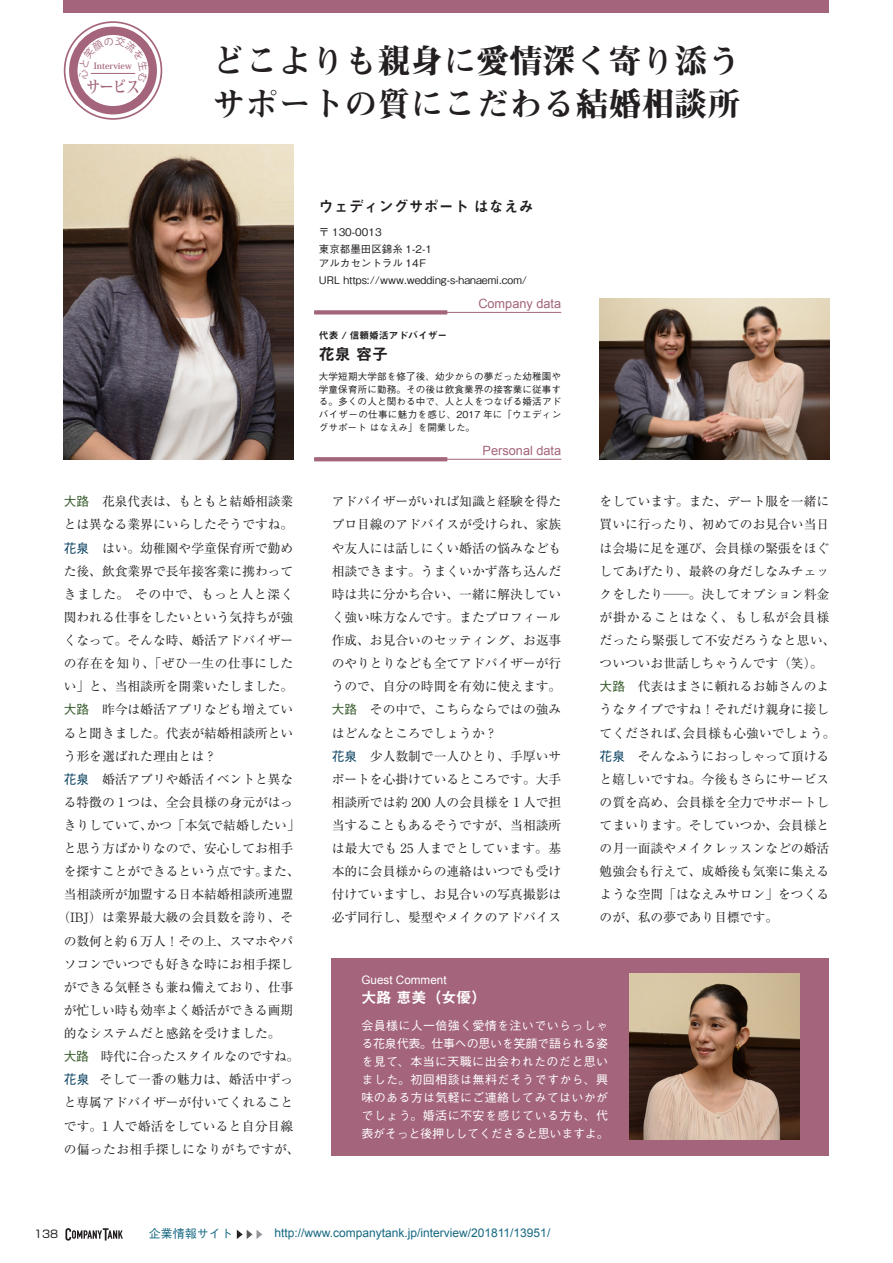
<style>
.page{position:relative;width:893px;height:1263px;background:#fff}
.page>*{position:absolute;margin:0;border:0;box-sizing:border-box;transform-origin:0 0}
.t1{font:33px "Midashi Min Pro MA31";color:#231f20}
.t2{font:700 16.5px "Koz Min Pro";color:#a4657c;scale:.8 1}
.t3{font:15.9px "Midashi Go Pro MB31";color:#231f20}
.t4{font:15px "Midashi Go Pro MB31";color:#231f20}
.t5{font:15px "Midashi Go Pro MB31";color:#fff}
.t6{font:12.75px/23.1px "Ryumin Pro";color:#231f20}
.t7{font:12.75px "Arial";color:#a4657c}
.t8{font:12.75px "Ryumin Pro";letter-spacing:-.03em;color:#231f20}
.t9{font:500 12px/18px "Gothic BBB Pro";letter-spacing:.03em;color:#fff;text-align:justify}
.t10{font:12px "Arial";color:#156781}
.t11{font:500 12px "Gothic BBB Pro";color:#156781}
.t12{font:11.7px "Arial";color:#fff}
.t13{font:10.65px "Shin Go Pro";color:#231f20}
.t14{font:500 10.5px "Gothic BBB Pro";color:#231f20}
.t15{font:9.75px "Midashi Go Pro MB31";color:#231f20}
.t16{font:500 9.6px/12.8px "Gothic BBB Pro";letter-spacing:.015em;color:#231f20;text-align:justify}
.t17{font:700 8.55px "Koz Min Pro";color:#a4657c}
.s1{font-family:"Gothic BBB Pro";font-weight:500;color:#305625}
.s2{font-family:"Gothic BBB Pro";font-weight:500;color:#003b5b}
</style>
<div class="page">
<div style="left:64px;top:0;width:765px;height:13px;background:#a4657c"></div>
<div style="left:332px;top:958px;width:497px;height:197px;background:#a4657c"></div>
<hr style="left:314px;top:459px;width:247px;height:1px;background:#a4657c">
<img style="left:629px;top:973px;width:170px;height:166px">
<svg style="left:314px;top:457px;width:133px;height:4px"></svg>
<svg style="left:236px;top:1230px;width:26px;height:9px"></svg>
<hr style="left:314px;top:312px;width:247px;height:1px;background:#a4657c">
<svg style="left:314px;top:310px;width:133px;height:4px"></svg>
<img style="left:64px;top:145px;width:229px;height:315px">
<img style="left:600px;top:298px;width:229px;height:162px">
<svg style="left:65px;top:22px;width:96px;height:97px"></svg>
<div style="left:64px;top:21px;width:98px;height:99px;border:2px solid #a4657c;border-radius:50%"></div>
<svg style="left:73px;top:31px;width:80px;height:79px"></svg>
<div style="left:69px;top:27px;width:88px;height:87px;border:8px solid #a4657c;border-radius:50%"></div>
<svg style="left:65px;top:1228px;width:58px;height:12px"></svg>
<svg style="left:78px;top:36px;width:70px;height:62px"></svg>
<p class="t17" style="left:94px;top:60px;width:39px">Interview</p>
<p class="t2" style="left:87px;top:74px;width:68px">サービス</p>
<p class="t1" style="left:213px;top:36px;width:529px">どこよりも親身に愛情深く寄り添う</p>
<p class="t1" style="left:213px;top:78px;width:529px">サポートの質にこだわる結婚相談所</p>
<p class="t4" style="left:319px;top:195px;width:216px">ウェディングサポート はなえみ</p>
<p class="t14" style="left:319px;top:224px;width:64px">〒 130-0013</p>
<p class="t14" style="left:319px;top:241px;width:115px">東京都墨田区錦糸 1-2-1</p>
<p class="t14" style="left:319px;top:255px;width:109px">アルカセントラル 14F</p>
<p class="t14" style="left:319px;top:272px;width:210px">URL https://www.wedding-s-hanaemi.com/</p>
<p class="t7" style="left:478px;top:295px;width:84px">Company data</p>
<p class="t15" style="left:319px;top:327px;width:130px">代表 / 信頼婚活アドバイザー</p>
<p class="t3" style="left:319px;top:341px;width:71px">花泉 容子</p>
<p class="t16" style="left:319px;top:369px;width:244px">大学短期大学部を修了後、幼少からの夢だった幼稚園や学童保育所に勤務。その後は飲食業界の接客業に従事する。多くの人と関わる中で、人と人をつなげる婚活アドバイザーの仕事に魅力を感じ、2017 年に「ウエディングサポート はなえみ」を開業した。</p>
<p class="t7" style="left:483px;top:442px;width:80px">Personal data</p>
<p class="t6" style="left:64px;top:489px;width:231px"><span class="s1">大路</span>　花泉代表は、もともと結婚相談業とは異なる業界にいらしたそうですね。</p>
<p class="t6" style="left:64px;top:535px;width:231px;text-align:justify"><span class="s2">花泉</span>　はい。幼稚園や学童保育所で勤めた後、飲食業界で長年接客業に携わってきました。 その中で、もっと人と深く関われる仕事をしたいという気持ちが強くなって。そんな時、婚活アドバイザーの存在を知り、「ぜひ一生の仕事にしたい」と、当相談所を開業いたしました。</p>
<p class="t6" style="left:64px;top:697px;width:231px;text-align:justify"><span class="s1">大路</span>　昨今は婚活アプリなども増えていると聞きました。代表が結婚相談所という形を選ばれた理由とは？</p>
<p class="t6" style="left:64px;top:766px;width:231px"><span class="s2">花泉</span>　婚活アプリや婚活イベントと異な</p>
<p class="t6" style="left:64px;top:790px;width:231px">る特徴の 1 つは、全会員様の身元がはっ</p>
<p class="t6" style="left:64px;top:813px;width:237px">きりしていて、かつ「本気で結婚したい」</p>
<p class="t6" style="left:64px;top:836px;width:231px">と思う方ばかりなので、安心してお相手</p>
<p class="t6" style="left:64px;top:859px;width:237px">を探すことができるという点です。また、</p>
<p class="t6" style="left:64px;top:882px;width:231px">当相談所が加盟する日本結婚相談所連盟</p>
<p class="t6" style="left:57px;top:905px;width:237px">（IBJ）は業界最大級の会員数を誇り、そ</p>
<p class="t6" style="left:64px;top:928px;width:231px">の数何と約 6 万人！その上、スマホやパ</p>
<p class="t6" style="left:64px;top:951px;width:231px">ソコンでいつでも好きな時にお相手探し</p>
<p class="t6" style="left:64px;top:975px;width:231px">ができる気軽さも兼ね備えており、仕事</p>
<p class="t6" style="left:64px;top:998px;width:231px">が忙しい時も効率よく婚活ができる画期</p>
<p class="t6" style="left:64px;top:1021px;width:218px">的なシステムだと感銘を受けました。</p>
<p class="t8" style="left:64px;top:1046px;width:237px"><span class="s1">大路</span>　時代に合ったスタイルなのですね。</p>
<p class="t6" style="left:64px;top:1067px;width:237px"><span class="s2">花泉</span>　そして一番の魅力は、婚活中ずっと専属アドバイザーが付いてくれることです。1 人で婚活をしていると自分目線の偏ったお相手探しになりがちですが、</p>
<p class="t6" style="left:332px;top:489px;width:231px;text-align:justify">アドバイザーがいれば知識と経験を得たプロ目線のアドバイスが受けられ、家族や友人には話しにくい婚活の悩みなども相談できます。うまくいかず落ち込んだ時は共に分かち合い、一緒に解決していく強い味方なんです。またプロフィール作成、お見合いのセッティング、お返事のやりとりなども全てアドバイザーが行うので、自分の時間を有効に使えます。</p>
<p class="t6" style="left:332px;top:697px;width:231px"><span class="s1">大路</span>　その中で、こちらならではの強みはどんなところでしょうか？</p>
<p class="t6" style="left:332px;top:743px;width:231px;text-align:justify"><span class="s2">花泉</span>　少人数制で一人ひとり、手厚いサポートを心掛けているところです。大手相談所では約 200 人の会員様を 1 人で担当することもあるそうですが、当相談所は最大でも 25 人までとしています。基本的に会員様からの連絡はいつでも受け付けていますし、お見合いの写真撮影は必ず同行し、髪型やメイクのアドバイス</p>
<p class="t12" style="left:361px;top:972px;width:87px">Guest Comment</p>
<p class="t5" style="left:361px;top:985px;width:126px">大路 恵美（女優）</p>
<p class="t6" style="left:600px;top:489px;width:237px">をしています。また、デート服を一緒に買いに行ったり、初めてのお見合い当日は会場に足を運び、会員様の緊張をほぐしてあげたり、最終の身だしなみチェックをしたり─。決してオプション料金が掛かることはなく、もし私が会員様だったら緊張して不安だろうなと思い、ついついお世話しちゃうんです（笑）。</p>
<p class="t6" style="left:600px;top:674px;width:237px"><span class="s1">大路</span>　代表はまさに頼れるお姉さんのようなタイプですね！それだけ親身に接してくだされば、会員様も心強いでしょう。</p>
<p class="t6" style="left:600px;top:743px;width:231px;text-align:justify"><span class="s2">花泉</span>　そんなふうにおっしゃって頂けると嬉しいですね。今後もさらにサービスの質を高め、会員様を全力でサポートしてまいります。そしていつか、会員様との月一面談やメイクレッスンなどの婚活勉強会も行えて、成婚後も気楽に集えるような空間「はなえみサロン」をつくるのが、私の夢であり目標です。</p>
<p class="t9" style="left:361px;top:1014px;width:249px">会員様に人一倍強く愛情を注いでいらっしゃる花泉代表。仕事への思いを笑顔で語られる姿を見て、本当に天職に出会われたのだと思いました。初回相談は無料だそうですから、興味のある方は気軽にご連絡してみてはいかがでしょう。婚活に不安を感じている方も、代表がそっと後押ししてくださると思いますよ。</p>
<p class="t13" style="left:34px;top:1225px;width:26px">138</p>
<p class="t11" style="left:149px;top:1224px;width:85px">企業情報サイト</p>
<p class="t10" style="left:274px;top:1225px;width:277px">http://www.companytank.jp/interview/201811/13951/</p>
</div>
